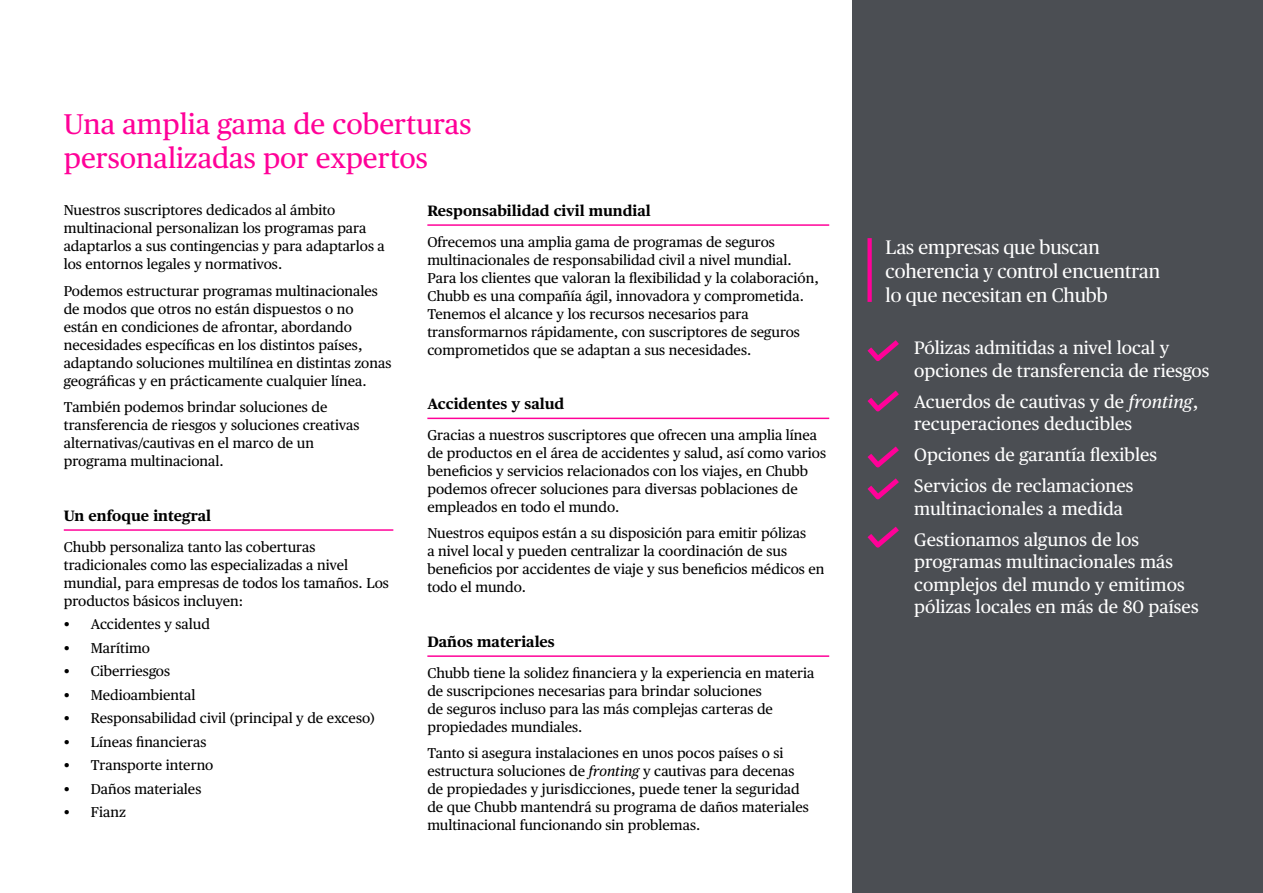
<style>
.page{position:relative;width:1263px;height:893px;background:#fff}
.page>*{position:absolute;margin:0;border:0;box-sizing:border-box;transform-origin:0 0}
.Page_heading{font:28.5px "Chubb Publico Text";color:#ff0198}
.Sidebar_heading{font:19.5px/24px "Chubb Publico";color:#fff}
.Sidebar_bullet_point{font:18px/22.5px "Chubb Publico Text";color:#fff}
.Section_header_copy{font:700 15px "Chubb Publico Text";color:#000}
.Page_content_copy{font:14.25px/18px "Chubb Publico Text";color:#000}
.s1{font-style:italic}
</style>
<div class="page">
<div style="left:853px;top:0;width:410px;height:893px;background:#4b4e53"></div>
<hr style="left:64px;top:529px;width:329px;height:2px;background:#ff0198">
<hr style="left:427px;top:224px;width:402px;height:2px;background:#ff0198">
<hr style="left:427px;top:418px;width:402px;height:1px;background:#ff0198">
<hr style="left:427px;top:655px;width:402px;height:2px;background:#ff0198">
<div style="left:867px;top:238px;width:5px;height:64px;background:#ff0198"></div>
<svg style="left:867px;top:340px;width:32px;height:21px"></svg>
<svg style="left:867px;top:390px;width:32px;height:21px"></svg>
<svg style="left:867px;top:446px;width:32px;height:21px"></svg>
<svg style="left:867px;top:478px;width:32px;height:21px"></svg>
<svg style="left:867px;top:527px;width:32px;height:21px"></svg>
<p class="Page_heading" style="left:64px;top:102px;width:409px">Una amplia gama de coberturas</p>
<p class="Page_heading" style="left:64px;top:137px;width:366px">personalizadas por expertos</p>
<p class="Page_content_copy" style="left:64px;top:200px;width:323px">Nuestros suscriptores dedicados al ámbito multinacional personalizan los programas para adaptarlos a sus contingencias y para adaptarlos a los entornos legales y normativos.</p>
<p class="Page_content_copy" style="left:64px;top:281px;width:329px">Podemos estructurar programas multinacionales de modos que otros no están dispuestos o no están en condiciones de afrontar, abordando necesidades específicas en los distintos países, adaptando soluciones multilínea en distintas zonas geográficas y en prácticamente cualquier línea.</p>
<p class="Page_content_copy" style="left:64px;top:397px;width:297px">También podemos brindar soluciones de transferencia de riesgos y soluciones creativas alternativas/cautivas en el marco de un programa multinacional.</p>
<p class="Section_header_copy" style="left:64px;top:504px;width:149px">Un enfoque integral</p>
<p class="Page_content_copy" style="left:64px;top:537px;width:327px">Chubb personaliza tanto las coberturas tradicionales como las especializadas a nivel mundial, para empresas de todos los tamaños. Los productos básicos incluyen:</p>
<p class="Page_content_copy" style="left:64px;top:614px;width:148px">• Accidentes y salud</p>
<p class="Page_content_copy" style="left:64px;top:638px;width:88px">• Marítimo</p>
<p class="Page_content_copy" style="left:64px;top:661px;width:108px">• Ciberriesgos</p>
<p class="Page_content_copy" style="left:64px;top:685px;width:133px">• Medioambiental</p>
<p class="Page_content_copy" style="left:64px;top:708px;width:313px">• Responsabilidad civil (principal y de exceso)</p>
<p class="Page_content_copy" style="left:64px;top:732px;width:144px">• Líneas financieras</p>
<p class="Page_content_copy" style="left:64px;top:755px;width:151px">• Transporte interno</p>
<p class="Page_content_copy" style="left:64px;top:779px;width:139px">• Daños materiales</p>
<p class="Page_content_copy" style="left:64px;top:802px;width:64px">• Fianz</p>
<p class="Section_header_copy" style="left:427px;top:199px;width:225px">Responsabilidad civil mundial</p>
<p class="Page_content_copy" style="left:427px;top:232px;width:393px">Ofrecemos una amplia gama de programas de seguros multinacionales de responsabilidad civil a nivel mundial.<br>Para los clientes que valoran la flexibilidad y la colaboración, Chubb es una compañía ágil, innovadora y comprometida.<br>Tenemos el alcance y los recursos necesarios para transformarnos rápidamente, con suscriptores de seguros comprometidos que se adaptan a sus necesidades.</p>
<p class="Section_header_copy" style="left:427px;top:392px;width:138px">Accidentes y salud</p>
<p class="Page_content_copy" style="left:427px;top:425px;width:400px">Gracias a nuestros suscriptores que ofrecen una amplia línea de productos en el área de accidentes y salud, así como varios beneficios y servicios relacionados con los viajes, en Chubb podemos ofrecer soluciones para diversas poblaciones de empleados en todo el mundo.</p>
<p class="Page_content_copy" style="left:427px;top:523px;width:399px">Nuestros equipos están a su disposición para emitir pólizas<br>a nivel local y pueden centralizar la coordinación de sus beneficios por accidentes de viaje y sus beneficios médicos en todo el mundo.</p>
<p class="Section_header_copy" style="left:427px;top:630px;width:129px">Daños materiales</p>
<p class="Page_content_copy" style="left:427px;top:663px;width:389px">Chubb tiene la solidez financiera y la experiencia en materia de suscripciones necesarias para brindar soluciones<br>de seguros incluso para las más complejas carteras de propiedades mundiales.</p>
<p class="Page_content_copy" style="left:427px;top:743px;width:383px">Tanto si asegura instalaciones en unos pocos países o si estructura soluciones de <span class="s1">fronting</span> y cautivas para decenas de propiedades y jurisdicciones, puede tener la seguridad de que Chubb mantendrá su programa de daños materiales multinacional funcionando sin problemas.</p>
<p class="Sidebar_heading" style="left:885px;top:234px;width:276px">Las empresas que buscan coherencia y control encuentran lo que necesitan en Chubb</p>
<p class="Sidebar_bullet_point" style="left:914px;top:336px;width:297px">Pólizas admitidas a nivel local y opciones de transferencia de riesgos</p>
<p class="Sidebar_bullet_point" style="left:914px;top:389px;width:286px">Acuerdos de cautivas y de <span class="s1">fronting</span>, recuperaciones deducibles</p>
<p class="Sidebar_bullet_point" style="left:914px;top:443px;width:244px">Opciones de garantía flexibles</p>
<p class="Sidebar_bullet_point" style="left:914px;top:474px;width:221px">Servicios de reclamaciones multinacionales a medida</p>
<p class="Sidebar_bullet_point" style="left:914px;top:527px;width:286px">Gestionamos algunos de los programas multinacionales más complejos del mundo y emitimos pólizas locales en más de 80 países</p>
</div>
